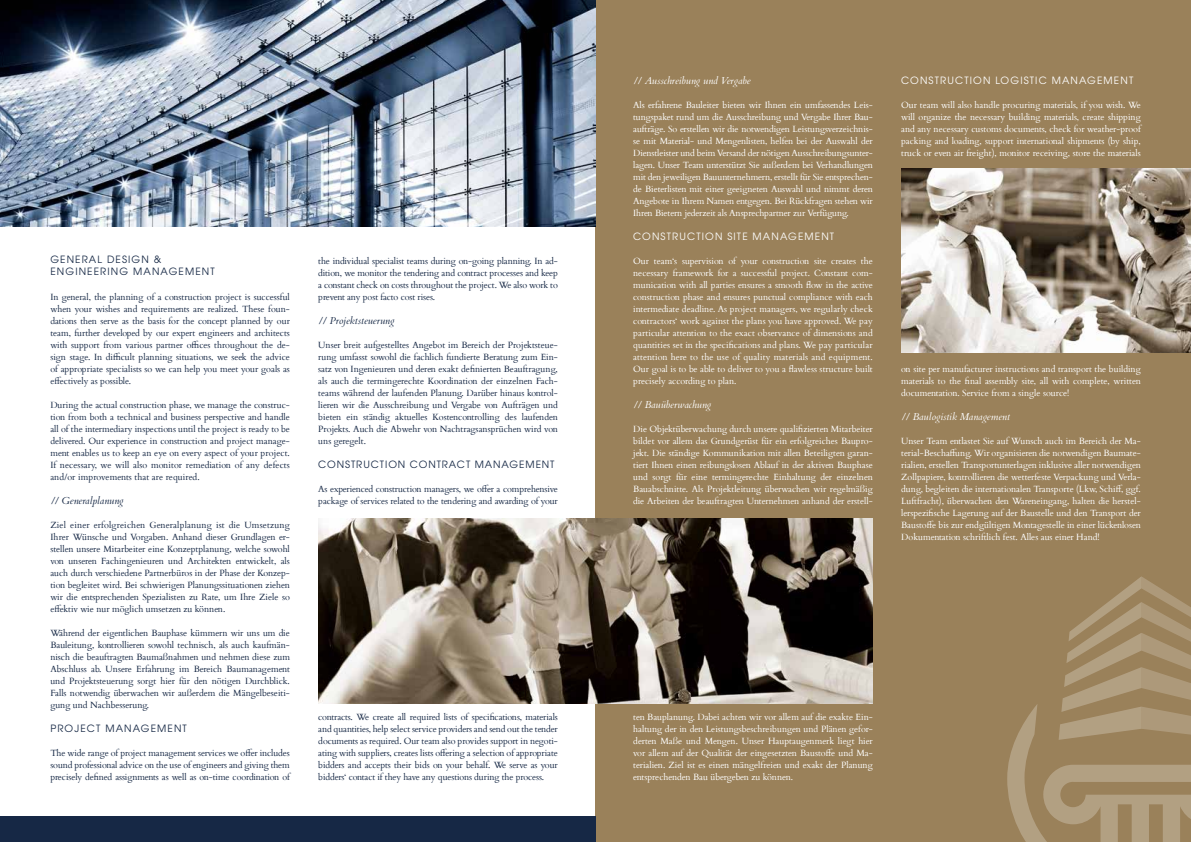
<style>
.page{position:relative;width:1191px;height:842px;background:#fff}
.page>*{position:absolute;margin:0;border:0;box-sizing:border-box;transform-origin:0 0}
.t1{font:italic 10px "Cardo";color:#fff}
.t2{font:10px "Te X Gyre Adventor";letter-spacing:.115em;color:#fff}
.t3{font:10px/12px "Te X Gyre Adventor";letter-spacing:.115em;color:#162845}
.t4{font:italic 10px "Cardo";color:#162845}
.t5{font:10px "Te X Gyre Adventor";letter-spacing:.095em;color:#162845}
.t6{font:9px/12px "Cardo";letter-spacing:-.01em;color:#162845;text-align:justify}
.t7{font:9px/12px "Cardo";color:#fff;text-align:justify}
</style>
<div class="page">
<div style="left:595px;top:0;width:596px;height:842px;background:#9a815a"></div>
<img style="left:0;top:0;width:595px;height:227px">
<img style="left:901px;top:169px;width:290px;height:184px">
<img style="left:318px;top:519px;width:555px;height:184px">
<div style="left:0;top:816px;width:595px;height:26px;background:#162845"></div>
<svg style="left:1007px;top:576px;width:184px;height:266px"></svg>
<p class="t3" style="left:50px;top:253px;width:166px">GENERAL DESIGN &amp;<br>ENGINEERING MANAGEMENT</p>
<p class="t6" style="left:50px;top:291px;width:241px">In general, the planning of a construction project is successful when your wishes and requirements are realized. These foun&shy;dations then serve as the basis for the concept planned by our team, further developed by our expert engineers and architects with support from various partner offices throughout the de&shy;sign stage. In difficult planning situations, we seek the advice of appropriate specialists so we can help you meet your goals as effectively as possible.</p>
<p class="t6" style="left:50px;top:398px;width:241px">During the actual construction phase, we manage the construc&shy;tion from both a technical and business perspective and handle all of the intermediary inspections until the project is ready to be delivered. Our experience in construction and project manage&shy;ment enables us to keep an eye on every aspect of your project.<br>If necessary, we will also monitor remediation of any defects and/or improvements that are required.</p>
<p class="t4" style="left:50px;top:495px;width:75px">// Generalplanung</p>
<p class="t6" style="left:50px;top:519px;width:241px">Ziel einer erfolgreichen Generalplanung ist die Umsetzung Ihrer Wünsche und Vorgaben. Anhand dieser Grundlagen er&shy;stellen unsere Mitarbeiter eine Konzeptplanung, welche sowohl von unseren Fachingenieuren und Architekten entwickelt, als auch durch verschiedene Partnerbüros in der Phase der Konzep&shy;tion begleitet wird. Bei schwierigen Planungssituationen ziehen wir die entsprechenden Spezialisten zu Rate, um Ihre Ziele so effektiv wie nur möglich umsetzen zu können.</p>
<p class="t6" style="left:50px;top:626px;width:241px">Während der eigentlichen Bauphase kümmern wir uns um die Bauleitung, kontrollieren sowohl technisch, als auch kaufmän&shy;nisch die beauftragten Baumaßnahmen und nehmen diese zum Abschluss ab. Unsere Erfahrung im Bereich Baumanagement und Projektsteuerung sorgt hier für den nötigen Durchblick.<br>Falls notwendig überwachen wir außerdem die Mängelbeseiti&shy;gung und Nachbesserung.</p>
<p class="t3" style="left:50px;top:722px;width:138px">PROJECT MANAGEMENT</p>
<p class="t6" style="left:50px;top:747px;width:241px">The wide range of project management services we offer includes sound professional advice on the use of engineers and giving them precisely defined assignments as well as on-time coordination of</p>
<p class="t6" style="left:318px;top:255px;width:241px">the individual specialist teams during on-going planning. In ad&shy;dition, we monitor the tendering and contract processes and keep a constant check on costs throughout the project. We also work to prevent any post facto cost rises.</p>
<p class="t4" style="left:318px;top:315px;width:78px">// Projektsteuerung</p>
<p class="t6" style="left:318px;top:339px;width:241px">Unser breit aufgestelltes Angebot im Bereich der Projektsteue&shy;rung umfasst sowohl die fachlich fundierte Beratung zum Ein&shy;satz von Ingenieuren und deren exakt definierten Beauftragung, als auch die termingerechte Koordination der einzelnen Fach&shy;teams während der laufenden Planung. Darüber hinaus kontrol&shy;lieren wir die Ausschreibung und Vergabe von Aufträgen und bieten ein ständig aktuelles Kostencontrolling des laufenden Projekts. Auch die Abwehr von Nachtragsansprüchen wird von uns geregelt.</p>
<p class="t5" style="left:318px;top:456px;width:238px">CONSTRUCTION CONTRACT MANAGEMENT</p>
<p class="t6" style="left:318px;top:483px;width:241px">As experienced construction managers, we offer a comprehensive package of services related to the tendering and awarding of your</p>
<p class="t6" style="left:318px;top:711px;width:241px">contracts. We create all required lists of specifications, materials and quantities, help select service providers and send out the tender documents as required. Our team also provides support in negoti&shy;ating with suppliers, creates lists offering a selection of appropriate bidders and accepts their bids on your behalf. We serve as your bidders‘ contact if they have any questions during the process.</p>
<p class="t1" style="left:633px;top:75px;width:119px">// Ausschreibung und Vergabe</p>
<p class="t7" style="left:633px;top:99px;width:241px">Als erfahrene Bauleiter bieten wir Ihnen ein umfassendes Leis&shy;tungspaket rund um die Ausschreibung und Vergabe Ihrer Bau&shy;aufträge. So erstellen wir die notwendigen Leistungsverzeichnis&shy;se mit Material- und Mengenlisten, helfen bei der Auswahl der Dienstleister und beim Versand der nötigen Ausschreibungsunter&shy;lagen. Unser Team unterstützt Sie außerdem bei Verhandlungen mit den jeweiligen Bauunternehmern, erstellt für Sie entsprechen&shy;de Bieterlisten mit einer geeigneten Auswahl und nimmt deren Angebote in Ihrem Namen entgegen. Bei Rückfragen stehen wir Ihren Bietern jederzeit als Ansprechpartner zur Verfügung.</p>
<p class="t2" style="left:633px;top:228px;width:202px">CONSTRUCTION SITE MANAGEMENT</p>
<p class="t7" style="left:633px;top:255px;width:241px">Our team‘s supervision of your construction site creates the necessary framework for a successful project. Constant com&shy;munication with all parties ensures a smooth flow in the active construction phase and ensures punctual compliance with each intermediate deadline. As project managers, we regularly check contractors‘ work against the plans you have approved. We pay particular attention to the exact observance of dimensions and quantities set in the specifications and plans. We pay particular attention here to the use of quality materials and equipment.<br>Our goal is to be able to deliver to you a flawless structure built precisely according to plan.</p>
<p class="t1" style="left:633px;top:399px;width:80px">// Bauüberwachung</p>
<p class="t7" style="left:633px;top:423px;width:241px">Die Objektüberwachung durch unsere qualifizierten Mitarbeiter bildet vor allem das Grundgerüst für ein erfolgreiches Baupro&shy;jekt. Die ständige Kommunikation mit allen Beteiligten garan&shy;tiert Ihnen einen reibungslosen Ablauf in der aktiven Bauphase und sorgt für eine termingerechte Einhaltung der einzelnen Bauabschnitte. Als Projektleitung überwachen wir regelmäßig die Arbeiten der beauftragten Unternehmen anhand der erstell-</p>
<p class="t2" style="left:901px;top:72px;width:234px">CONSTRUCTION LOGISTIC MANAGEMENT</p>
<p class="t7" style="left:901px;top:99px;width:241px">Our team will also handle procuring materials, if you wish. We will organize the necessary building materials, create shipping and any necessary customs documents, check for weather-proof packing and loading, support international shipments (by ship, truck or even air freight), monitor receiving, store the materials</p>
<p class="t7" style="left:901px;top:362px;width:241px">on site per manufacturer instructions and transport the building materials to the final assembly site, all with complete, written documentation. Service from a single source!</p>
<p class="t1" style="left:901px;top:411px;width:110px">// Baulogistik Management</p>
<p class="t7" style="left:901px;top:435px;width:241px">Unser Team entlastet Sie auf Wunsch auch im Bereich der Ma&shy;terial-Beschaffung. Wir organisieren die notwendigen Baumate&shy;rialien, erstellen Transportunterlagen inklusive aller notwendigen Zollpapiere, kontrollieren die wetterfeste Verpackung und Verla&shy;dung, begleiten die internationalen Transporte (Lkw, Schiff, ggf.<br>Luftfracht), überwachen den Wareneingang, halten die herstel&shy;lerspezifische Lagerung auf der Baustelle und den Transport der Baustoffe bis zur endgültigen Montagestelle in einer lückenlosen Dokumentation schriftlich fest. Alles aus einer Hand!</p>
<p class="t7" style="left:633px;top:710px;width:241px">ten Bauplanung. Dabei achten wir vor allem auf die exakte Ein&shy;haltung der in den Leistungsbeschreibungen und Plänen gefor&shy;derten Maße und Mengen. Unser Hauptaugenmerk liegt hier vor allem auf der Qualität der eingesetzten Baustoffe und Ma&shy;terialien. Ziel ist es einen mängelfreien und exakt der Planung entsprechenden Bau übergeben zu können.</p>
</div>
